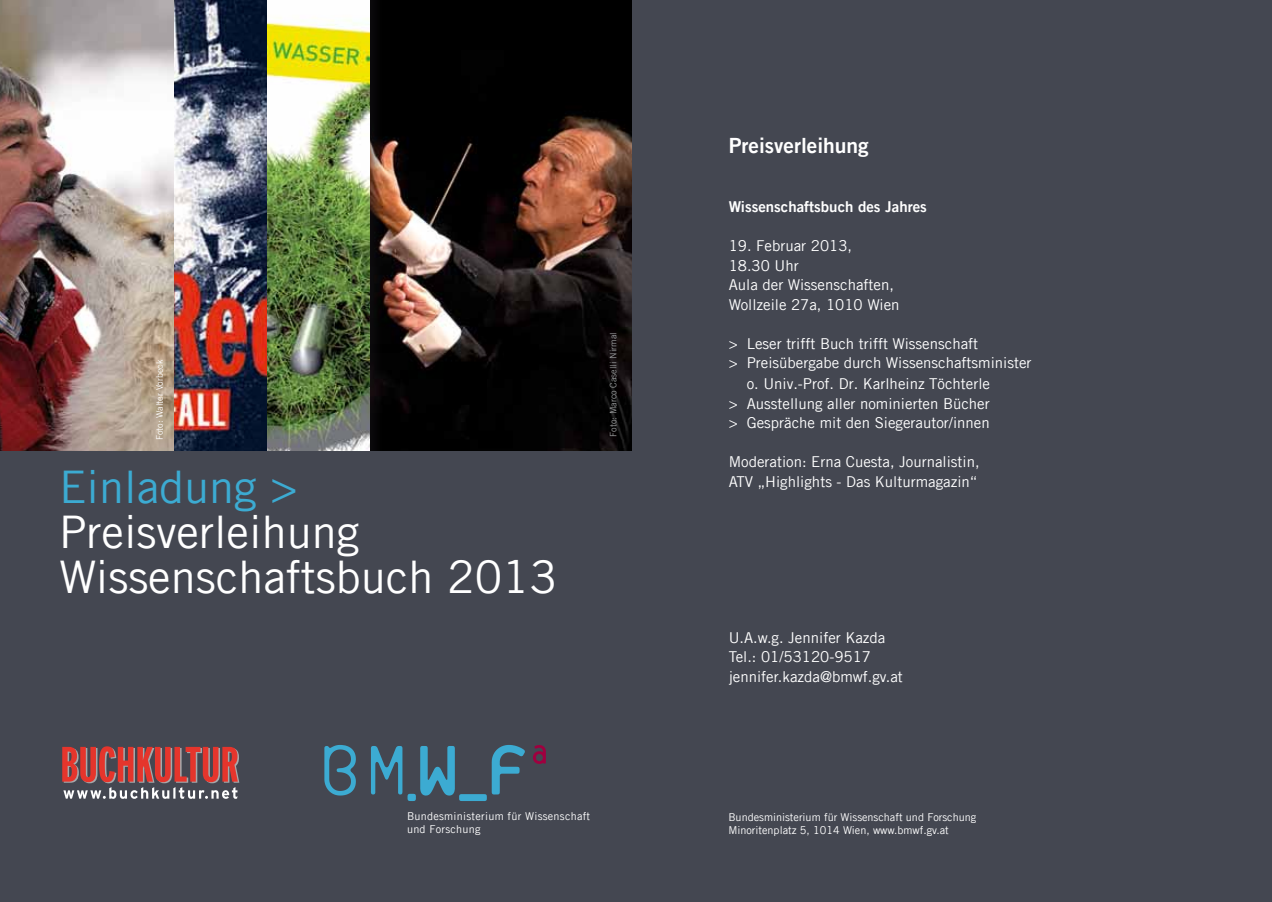
<style>
.page{position:relative;width:1272px;height:902px;background:#fff}
.page>*{position:absolute;margin:0;border:0;box-sizing:border-box;transform-origin:0 0}
.t1{font:45px/45px "Trade Gothic LT Com";color:#fff}
.t2{font:45px "Trade Gothic LT Com";color:#3cabd2}
.t3{font:21px "Trade Gothic LT Com Bd 2";color:#fff}
.t4{font:15px/19.5px "Trade Gothic LT Com";color:#fff}
.t5{font:15px "Trade Gothic LT Com Bd 2";color:#fff}
.t6{font:10.8px/13px "Trade Gothic LT Com";color:#fff}
.t7{font:10.8px/13px "Trade Gothic LT Com";letter-spacing:.025em;color:#fff}
.t8{font:9px "Trade Gothic LT Com";color:#9c9e9f}
.t9{font:9px "Trade Gothic LT Com";color:#fff}
</style>
<div class="page">
<div style="left:0;top:0;width:1271px;height:901px;background:#444751"></div>
<img style="left:174px;top:0;width:90px;height:451px">
<img style="left:385px;top:0;width:246px;height:451px">
<img style="left:0;top:0;width:174px;height:451px">
<div style="left:264px;top:0;width:121px;height:480px;background:#1a171c;opacity:.47"></div>
<img style="left:267px;top:0;width:103px;height:451px">
<img style="left:324px;top:744px;width:15px;height:48px">
<svg style="left:62px;top:746px;width:177px;height:52px;background:#985657"></svg>
<div style="left:0;top:451px;width:666px;height:97px;background:#444751"></div>
<p class="t9" style="left:154px;top:440px;width:82px;rotate:-90deg">Foto: Walter Vorbeck</p>
<h1 class="t2" style="left:59px;top:459px;width:240px">Einladung &gt;</h1>
<h1 class="t1" style="left:59px;top:508px;width:499px">Preisverleihung<br>Wissenschaftsbuch 2013</h1>
<p class="t8" style="left:608px;top:437px;width:106px;rotate:-90deg">Foto: Marco Caselli Nirmal</p>
<h2 class="t3" style="left:728px;top:133px;width:142px">Preisverleihung</h2>
<p class="t5" style="left:728px;top:197px;width:200px">Wissenschaftsbuch des Jahres</p>
<p class="t4" style="left:728px;top:236px;width:172px">19. Februar 2013,<br>18.30 Uhr<br>Aula der Wissenschaften,<br>Wollzeile 27a, 1010 Wien</p>
<p class="t4" style="left:728px;top:333px;width:304px">&gt; Leser trifft Buch trifft Wissenschaft<br>&gt; Preisübergabe durch Wissenschaftsminister</p>
<p class="t4" style="left:728px;top:374px;width:263px;text-align:justify;text-indent:18px">o. Univ.-Prof. Dr. Karlheinz Töchterle &gt; Ausstellung aller nominierten Bücher &gt; Gespräche mit den Siegerautor/innen</p>
<p class="t4" style="left:728px;top:452px;width:252px">Moderation: Erna Cuesta, Journalistin,<br>ATV „Highlights - Das Kulturmagazin“</p>
<p class="t4" style="left:728px;top:627px;width:176px">U.A.w.g. Jennifer Kazda<br>Tel.: 01/53120-9517 jennifer.kazda@bmwf.gv.at</p>
<p class="t7" style="left:407px;top:809px;width:185px">Bundesministerium für Wissenschaft und Forschung</p>
<p class="t6" style="left:728px;top:810px;width:249px">Bundesministerium für Wissenschaft und Forschung<br>Minoritenplatz 5, 1014 Wien, www.bmwf.gv.at</p>
</div>
